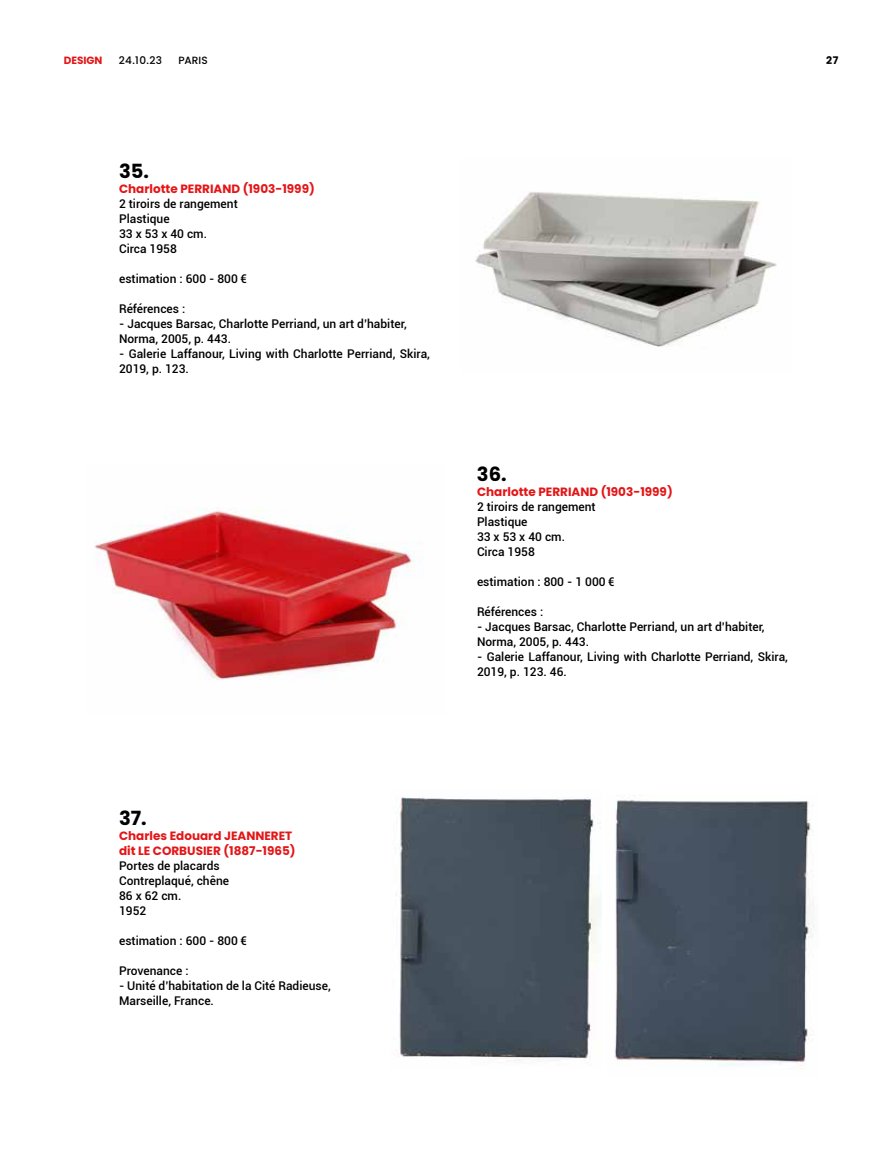
<style>
.page{position:relative;width:893px;height:1149px;background:#fff}
.page>*{position:absolute;margin:0;border:0;box-sizing:border-box;transform-origin:0 0}
.t1{font:700 19.5px "Poppins";color:#000}
.t2{font:500 12px/15px "Roboto";color:#000}
.t3{font:700 12px/15px "Poppins";color:#e41517}
.t4{font:500 10.5px "Poppins";color:#000}
.t5{font:700 10.5px "Poppins";color:#e41517}
.t6{font:700 10.5px "Poppins";color:#000}
</style>
<div class="page">
<img style="left:475px;top:191px;width:302px;height:156px">
<img style="left:395px;top:797px;width:206px;height:264px">
<img style="left:614px;top:795px;width:200px;height:274px">
<img style="left:94px;top:508px;width:329px;height:172px">
<p class="t5" style="left:64px;top:54px;width:40px">DESIGN</p>
<p class="t4" style="left:119px;top:54px;width:45px">24.10.23</p>
<p class="t4" style="left:178px;top:54px;width:31px">PARIS</p>
<p class="t6" style="left:826px;top:54px;width:14px">27</p>
<h1 class="t1" style="left:119px;top:160px;width:31px">35.</h1>
<p class="t3" style="left:119px;top:181px;width:197px">Charlotte PERRIAND (1903-1999)</p>
<p class="t2" style="left:119px;top:196px;width:120px">2 tiroirs de rangement<br>Plastique<br>33 x 53 x 40 cm.<br>Circa 1958</p>
<p class="t2" style="left:119px;top:271px;width:129px">estimation : 600 - 800 €</p>
<p class="t2" style="left:119px;top:301px;width:68px">Références :</p>
<p class="t2" style="left:119px;top:316px;width:289px">- Jacques Barsac, Charlotte Perriand, un art d’habiter,<br>Norma, 2005, p. 443.</p>
<p class="t2" style="left:119px;top:346px;width:312px">- Galerie Laffanour, Living with Charlotte Perriand, Skira,<br>2019, p. 123.</p>
<h1 class="t1" style="left:477px;top:462px;width:31px">36.</h1>
<p class="t3" style="left:477px;top:484px;width:197px">Charlotte PERRIAND (1903-1999)</p>
<p class="t2" style="left:477px;top:498px;width:120px">2 tiroirs de rangement<br>Plastique<br>33 x 53 x 40 cm.<br>Circa 1958</p>
<p class="t2" style="left:477px;top:573px;width:139px">estimation : 800 - 1 000 €</p>
<p class="t2" style="left:477px;top:603px;width:68px">Références :</p>
<p class="t2" style="left:477px;top:618px;width:289px">- Jacques Barsac, Charlotte Perriand, un art d’habiter,<br>Norma, 2005, p. 443.</p>
<p class="t2" style="left:477px;top:648px;width:312px">- Galerie Laffanour, Living with Charlotte Perriand, Skira,<br>2019, p. 123. 46.</p>
<h1 class="t1" style="left:119px;top:806px;width:29px">37.</h1>
<p class="t3" style="left:119px;top:827px;width:178px">Charles Edouard JEANNERET dit LE CORBUSIER (1887-1965)</p>
<p class="t2" style="left:119px;top:857px;width:112px">Portes de placards<br>Contreplaqué, chêne<br>86 x 62 cm.<br>1952</p>
<p class="t2" style="left:119px;top:932px;width:129px">estimation : 600 - 800 €</p>
<p class="t2" style="left:119px;top:962px;width:71px">Provenance :</p>
<p class="t2" style="left:119px;top:977px;width:213px">- Unité d’habitation de la Cité Radieuse,<br>Marseille, France.</p>
</div>
